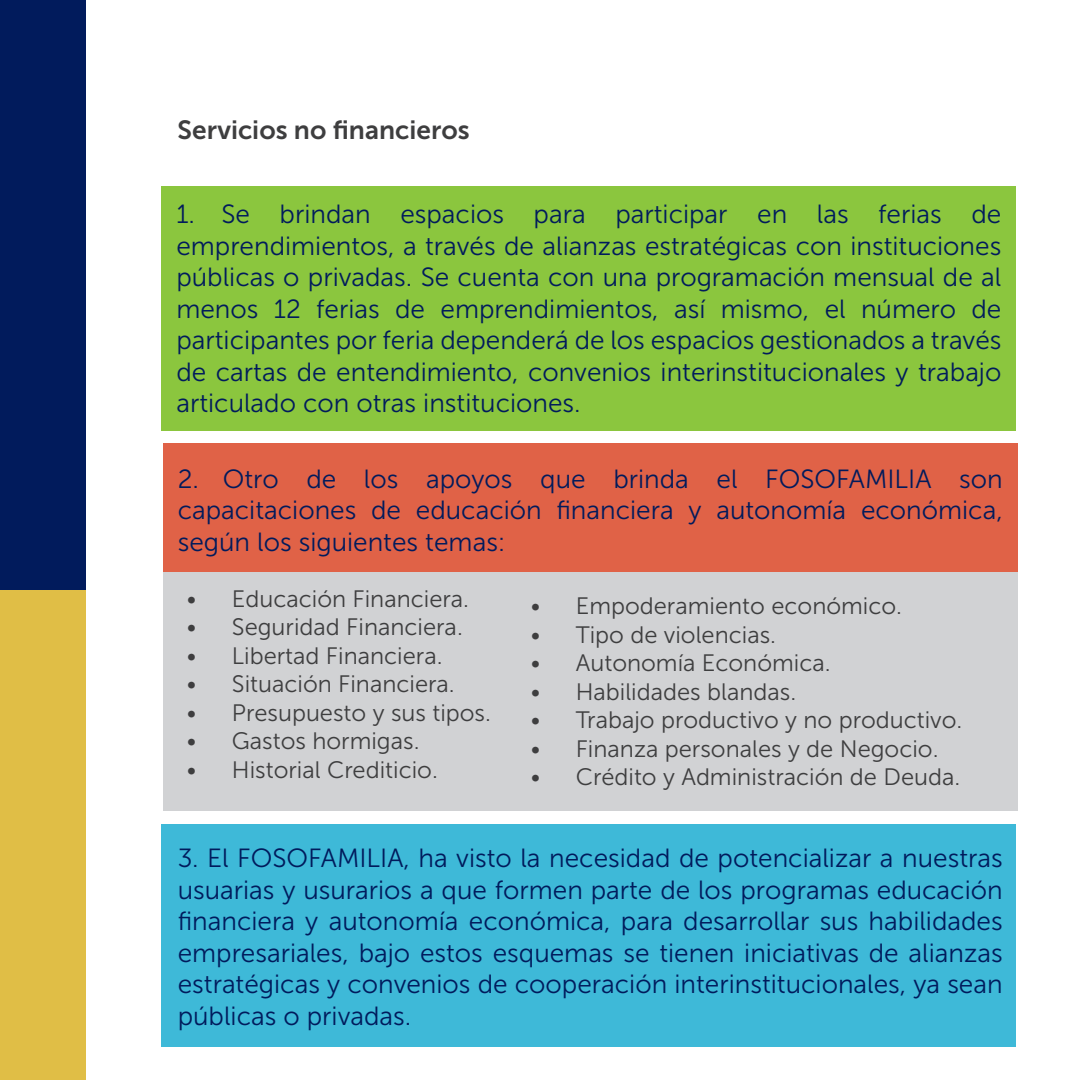
<style>
.page{position:relative;width:1080px;height:1080px;background:#fff}
.page>*{position:absolute;margin:0;border:0;box-sizing:border-box;transform-origin:0 0}
.t1{font:26.25px/31.5px "Museo Sans 300";color:#011b5c;text-align:justify}
.t2{font:26.25px "Museo Sans 700";color:#3e3e3f}
.t3{font:23.75px "Museo Sans 300";color:#3e3e3f}
</style>
<div class="page">
<div style="left:163px;top:549px;width:854px;height:262px;background:#d1d2d4"></div>
<div style="left:162px;top:187px;width:854px;height:244px;background:#8bc63e"></div>
<div style="left:163px;top:443px;width:854px;height:129px;background:#e06247"></div>
<div style="left:162px;top:824px;width:854px;height:223px;background:#3eb9d8"></div>
<div style="left:0;top:0;width:86px;height:590px;background:#011b5c"></div>
<div style="left:1px;top:590px;width:85px;height:490px;background:#e0be46"></div>
<p class="t2" style="left:178px;top:116px;width:293px">Servicios no financieros</p>
<p class="t1" style="left:176px;top:199px;width:827px">1. Se brindan espacios para participar en las ferias de emprendimientos, a través de alianzas estratégicas con instituciones públicas o privadas. Se cuenta con una programación mensual de al menos 12 ferias de emprendimientos, así mismo, el número de participantes por feria dependerá de los espacios gestionados a través de cartas de entendimiento, convenios interinstitucionales y trabajo articulado con otras instituciones.</p>
<p class="t1" style="left:178px;top:463px;width:827px">2. Otro de los apoyos que brinda el FOSOFAMILIA son capacitaciones de educación financiera y autonomía económica, según los siguientes temas:</p>
<p class="t3" style="left:187px;top:586px;width:284px">• Educación Financiera.</p>
<p class="t3" style="left:187px;top:614px;width:277px">• Seguridad Financiera.</p>
<p class="t3" style="left:187px;top:643px;width:257px">• Libertad Financiera.</p>
<p class="t3" style="left:187px;top:671px;width:269px">• Situación Financiera.</p>
<p class="t3" style="left:187px;top:700px;width:306px">• Presupuesto y sus tipos.</p>
<p class="t3" style="left:187px;top:728px;width:234px">• Gastos hormigas.</p>
<p class="t3" style="left:187px;top:757px;width:253px">• Historial Crediticio.</p>
<p class="t3" style="left:531px;top:593px;width:373px">• Empoderamiento económico.</p>
<p class="t3" style="left:531px;top:622px;width:247px">• Tipo de violencias.</p>
<p class="t3" style="left:531px;top:650px;width:301px">• Autonomía Económica.</p>
<p class="t3" style="left:531px;top:679px;width:267px">• Habilidades blandas.</p>
<p class="t3" style="left:531px;top:707px;width:433px">• Trabajo productivo y no productivo.</p>
<p class="t3" style="left:531px;top:736px;width:409px">• Finanza personales y de Negocio.</p>
<p class="t3" style="left:531px;top:764px;width:431px">• Crédito y Administración de Deuda.</p>
<p class="t1" style="left:178px;top:843px;width:827px">3. El FOSOFAMILIA, ha visto la necesidad de potencializar a nuestras usuarias y usurarios a que formen parte de los programas educación financiera y autonomía económica, para desarrollar sus habilidades empresariales, bajo estos esquemas se tienen iniciativas de alianzas estratégicas y convenios de cooperación interinstitucionales, ya sean públicas o privadas.</p>
</div>
